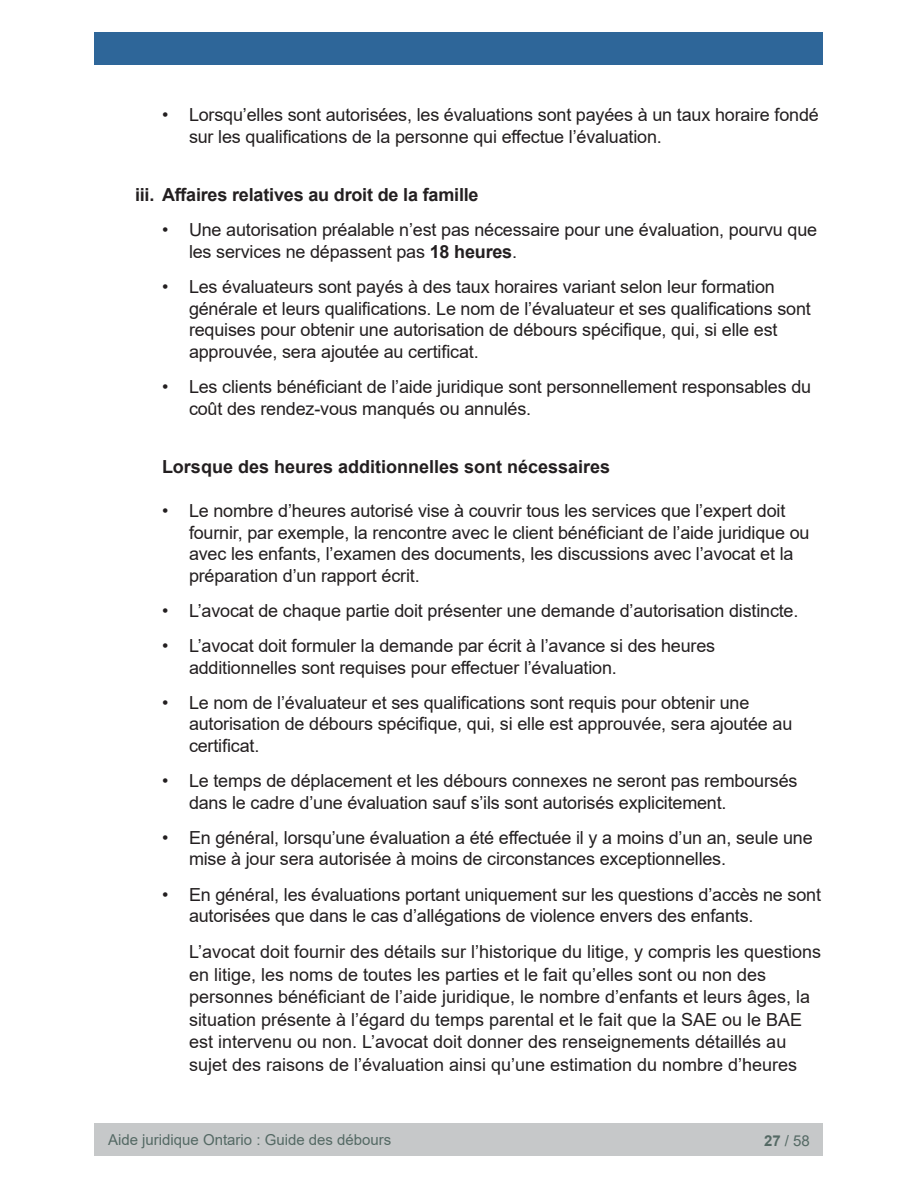
<style>
.page{position:relative;width:918px;height:1188px;background:#fff}
.page>*{position:absolute;margin:0;border:0;box-sizing:border-box;transform-origin:0 0}
.t1{font:18px/21.6px "Arial";letter-spacing:-.01em;color:#231f20}
.t2{font:700 18px "Arial";color:#231f20}
.t3{font:15px "Arial";color:#546964}
.s1{font-weight:700}
</style>
<div class="page">
<div style="left:94px;top:1123px;width:730px;height:33px;background:#c6c8c9"></div>
<div style="left:94px;top:32px;width:730px;height:33px;background:#2e6699"></div>
<p class="t1" style="left:189px;top:104px;width:631px;text-indent:-27px">• Lorsqu’elles sont autorisées, les évaluations sont payées à un taux horaire fondé sur les qualifications de la personne qui effectue l’évaluation.</p>
<p class="t2" style="left:135px;top:182px;width:345px">iii. Affaires relatives au droit de la famille</p>
<p class="t1" style="left:189px;top:219px;width:630px;text-indent:-27px">• Une autorisation préalable n’est pas nécessaire pour une évaluation, pourvu que les services ne dépassent pas <span class="s1">18 heures</span>.</p>
<p class="t1" style="left:189px;top:276px;width:623px;text-indent:-27px">• Les évaluateurs sont payés à des taux horaires variant selon leur formation générale et leurs qualifications. Le nom de l’évaluateur et ses qualifications sont requises pour obtenir une autorisation de débours spécifique, qui, si elle est approuvée, sera ajoutée au certificat.</p>
<p class="t1" style="left:189px;top:376px;width:624px;text-indent:-27px">• Les clients bénéficiant de l’aide juridique sont personnellement responsables du coût des rendez-vous manqués ou annulés.</p>
<p class="t2" style="left:162px;top:454px;width:450px">Lorsque des heures additionnelles sont nécessaires</p>
<p class="t1" style="left:189px;top:500px;width:622px;text-indent:-27px">• Le nombre d’heures autorisé vise à couvrir tous les services que l’expert doit fournir, par exemple, la rencontre avec le client bénéficiant de l’aide juridique ou avec les enfants, l’examen des documents, les discussions avec l’avocat et la préparation d’un rapport écrit.</p>
<p class="t1" style="left:162px;top:600px;width:638px">• L’avocat de chaque partie doit présenter une demande d’autorisation distincte.</p>
<p class="t1" style="left:189px;top:635px;width:528px;text-indent:-27px">• L’avocat doit formuler la demande par écrit à l’avance si des heures additionnelles sont requises pour effectuer l’évaluation.</p>
<p class="t1" style="left:189px;top:692px;width:605px;text-indent:-27px">• Le nom de l’évaluateur et ses qualifications sont requis pour obtenir une autorisation de débours spécifique, qui, si elle est approuvée, sera ajoutée au certificat.</p>
<p class="t1" style="left:189px;top:770px;width:610px;text-indent:-27px">• Le temps de déplacement et les débours connexes ne seront pas remboursés dans le cadre d’une évaluation sauf s’ils sont autorisés explicitement.</p>
<p class="t1" style="left:189px;top:827px;width:625px;text-indent:-27px">• En général, lorsqu’une évaluation a été effectuée il y a moins d’un an, seule une mise à jour sera autorisée à moins de circonstances exceptionnelles.</p>
<p class="t1" style="left:189px;top:883px;width:634px;text-indent:-27px">• En général, les évaluations portant uniquement sur les questions d’accès ne sont autorisées que dans le cas d’allégations de violence envers des enfants.</p>
<p class="t1" style="left:189px;top:940px;width:634px;line-height:22.5px">L’avocat doit fournir des détails sur l’historique du litige, y compris les questions en litige, les noms de toutes les parties et le fait qu’elles sont ou non des personnes bénéficiant de l’aide juridique, le nombre d’enfants et leurs âges, la situation présente à l’égard du temps parental et le fait que la SAE ou le BAE est intervenu ou non. L’avocat doit donner des renseignements détaillés au sujet des raisons de l’évaluation ainsi qu’une estimation du nombre d’heures</p>
<p class="t3" style="left:108px;top:1129px;width:285px">Aide juridique Ontario : Guide des débours</p>
<p class="t3" style="left:764px;top:1130px;width:47px"><span class="s1">27</span> / 58</p>
</div>
